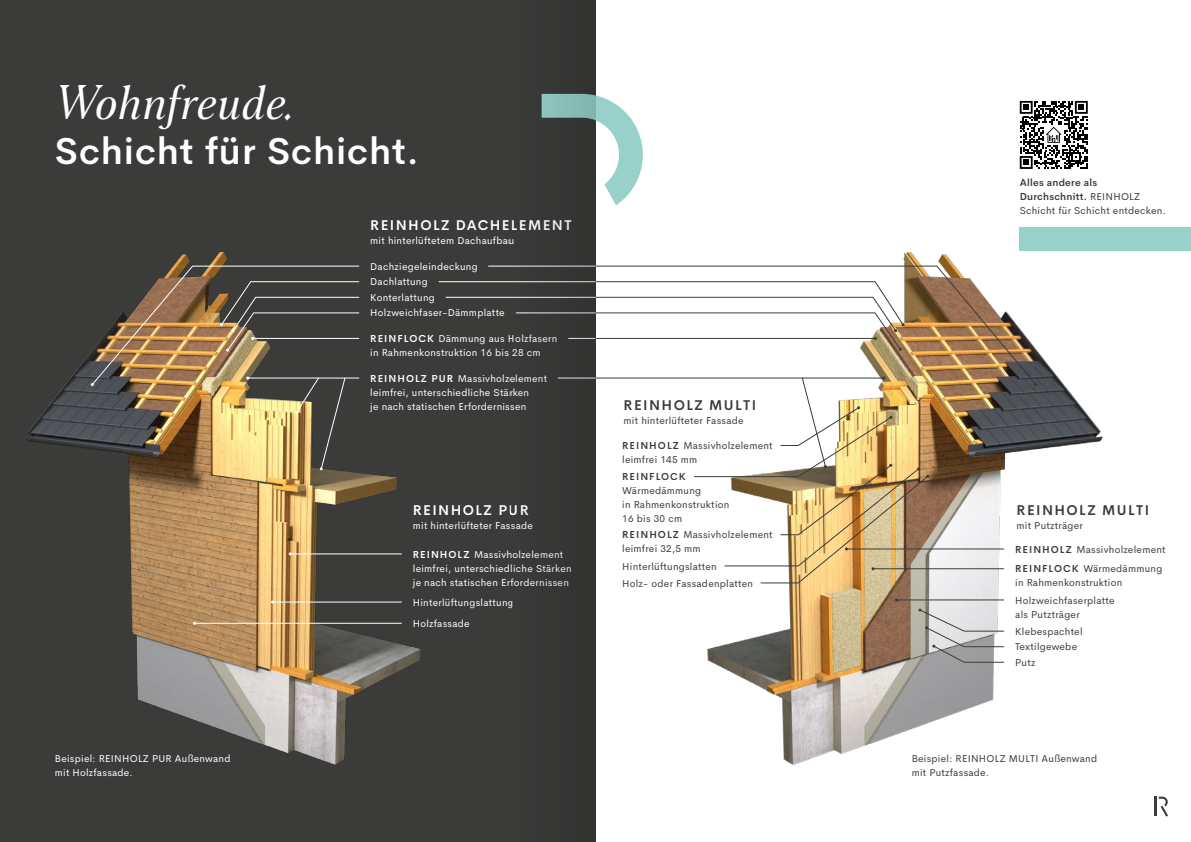
<style>
.page{position:relative;width:1191px;height:842px;background:#fff}
.page>*{position:absolute;margin:0;border:0;box-sizing:border-box;transform-origin:0 0}
.t1{font:italic 46.2px "Morion";letter-spacing:.025em;color:#fff}
.t2{font:600 37px "Cerebri Sans";letter-spacing:.025em;color:#fff}
.t3{font:600 14px "Cerebri Sans";letter-spacing:.1em;color:#fff}
.t4{font:600 14px "Cerebri Sans";letter-spacing:.1em;color:#3b3b3a}
.t5{font:10px/14px "Cerebri Sans";letter-spacing:.025em;color:#3b3b3a}
.t6{font:10px/14px "Cerebri Sans";letter-spacing:.025em;color:#fff}
.t7{font:600 10px "Cerebri Sans";letter-spacing:.1em;color:#3b3b3a}
.s1{font-weight:600}
</style>
<div class="page">
<svg style="left:1154px;top:797px;width:14px;height:20px"></svg>
<div style="left:0;top:0;width:595px;height:842px;background:#3b3b3a"></div>
<svg style="left:595px;top:94px;width:48px;height:111px"></svg>
<img style="left:26px;top:252px;width:395px;height:513px">
<img style="left:595px;top:242px;width:596px;height:540px">
<div style="left:1019px;top:227px;width:172px;height:23px;background:#97d1ca"></div>
<svg style="left:1019px;top:101px;width:68px;height:68px"></svg>
<hr style="left:272px;top:602px;width:130px;height:1px;background:#fff">
<hr style="left:290px;top:553px;width:112px;height:1px;background:#fff">
<hr style="left:195px;top:623px;width:207px;height:1px;background:#fff">
<img style="left:929px;top:265px;width:107px;height:121px">
<img style="left:91px;top:265px;width:269px;height:205px">
<svg style="left:918px;top:608px;width:86px;height:55px;background:#c2c1c1"></svg>
<hr style="left:896px;top:599px;width:108px;height:1px;background:#3b3b3a">
<hr style="left:873px;top:568px;width:131px;height:1px;background:#3b3b3a">
<hr style="left:846px;top:549px;width:158px;height:1px;background:#3b3b3a">
<svg style="left:438px;top:265px;width:491px;height:319px"></svg>
<div style="left:510px;top:0;width:85px;height:842px;background:#373736"></div>
<h1 class="t1" style="left:55px;top:77px;width:240px">Wohnfreude.</h1>
<h2 class="t2" style="left:55px;top:122px;width:365px">Schicht für Schicht.</h2>
<h3 class="t3" style="left:370px;top:214px;width:203px">REINHOLZ DACHELEMENT</h3>
<p class="t6" style="left:370px;top:233px;width:145px">mit hinterlüftetem Dachaufbau</p>
<p class="t6" style="left:370px;top:258px;width:109px">Dachziegeleindeckung</p>
<p class="t6" style="left:370px;top:274px;width:59px">Dachlattung</p>
<p class="t6" style="left:370px;top:289px;width:66px">Konterlattung</p>
<p class="t6" style="left:370px;top:305px;width:136px">Holzweichfaser-Dämmplatte</p>
<p class="t6" style="left:370px;top:331px;width:189px"><span class="s1">REINFLOCK</span> Dämmung aus Holzfasern in Rahmenkonstruktion 16 bis 28 cm</p>
<p class="t6" style="left:370px;top:370px;width:178px"><span class="s1">REINHOLZ PUR</span> Massivholzelement leimfrei, unterschiedliche Stärken<br>je nach statischen Erfordernissen</p>
<h3 class="t3" style="left:413px;top:499px;width:118px">REINHOLZ PUR</h3>
<p class="t6" style="left:413px;top:517px;width:122px">mit hinterlüfteter Fassade</p>
<p class="t6" style="left:55px;top:751px;width:177px">Beispiel: REINHOLZ PUR Außenwand mit Holzfassade.</p>
<p class="t6" style="left:413px;top:546px;width:160px"><span class="s1">REINHOLZ</span> Massivholzelement leimfrei, unterschiedliche Stärken je nach statischen Erfordernissen</p>
<p class="t6" style="left:413px;top:615px;width:58px">Holzfassade</p>
<p class="t6" style="left:413px;top:594px;width:102px">Hinterlüftungslattung</p>
<h3 class="t4" style="left:623px;top:394px;width:134px">REINHOLZ MULTI</h3>
<p class="t5" style="left:623px;top:413px;width:122px">mit hinterlüfteter Fassade</p>
<p class="t5" style="left:622px;top:438px;width:152px"><span class="s1">REINHOLZ</span> Massivholzelement leimfrei 145 mm</p>
<p class="t7" style="left:622px;top:469px;width:65px">REINFLOCK</p>
<p class="t5" style="left:622px;top:483px;width:109px">Wärmedämmung<br>in Rahmenkonstruktion<br>16 bis 30 cm</p>
<p class="t5" style="left:622px;top:527px;width:152px"><span class="s1">REINHOLZ</span> Massivholzelement leimfrei 32,5 mm</p>
<p class="t5" style="left:622px;top:558px;width:96px">Hinterlüftungslatten</p>
<p class="t5" style="left:622px;top:575px;width:132px">Holz- oder Fassadenplatten</p>
<p class="t5" style="left:1019px;top:175px;width:148px"><span class="s1">Alles andere als<br>Durchschnitt.</span> REINHOLZ<br>Schicht für Schicht entdecken.</p>
<h3 class="t4" style="left:1016px;top:499px;width:134px">REINHOLZ MULTI</h3>
<p class="t5" style="left:1016px;top:517px;width:68px">mit Putzträger</p>
<p class="t5" style="left:1015px;top:541px;width:152px"><span class="s1">REINHOLZ</span> Massivholzelement</p>
<p class="t5" style="left:1015px;top:561px;width:149px"><span class="s1">REINFLOCK</span> Wärmedämmung in Rahmenkonstruktion</p>
<p class="t5" style="left:1015px;top:592px;width:101px">Holzweichfaserplatte als Putzträger</p>
<p class="t5" style="left:1015px;top:623px;width:69px">Klebespachtel</p>
<p class="t5" style="left:1015px;top:639px;width:63px">Textilgewebe</p>
<p class="t5" style="left:1015px;top:654px;width:22px">Putz</p>
<p class="t5" style="left:911px;top:751px;width:187px">Beispiel: REINHOLZ MULTI Außenwand mit Putzfassade.</p>
</div>
